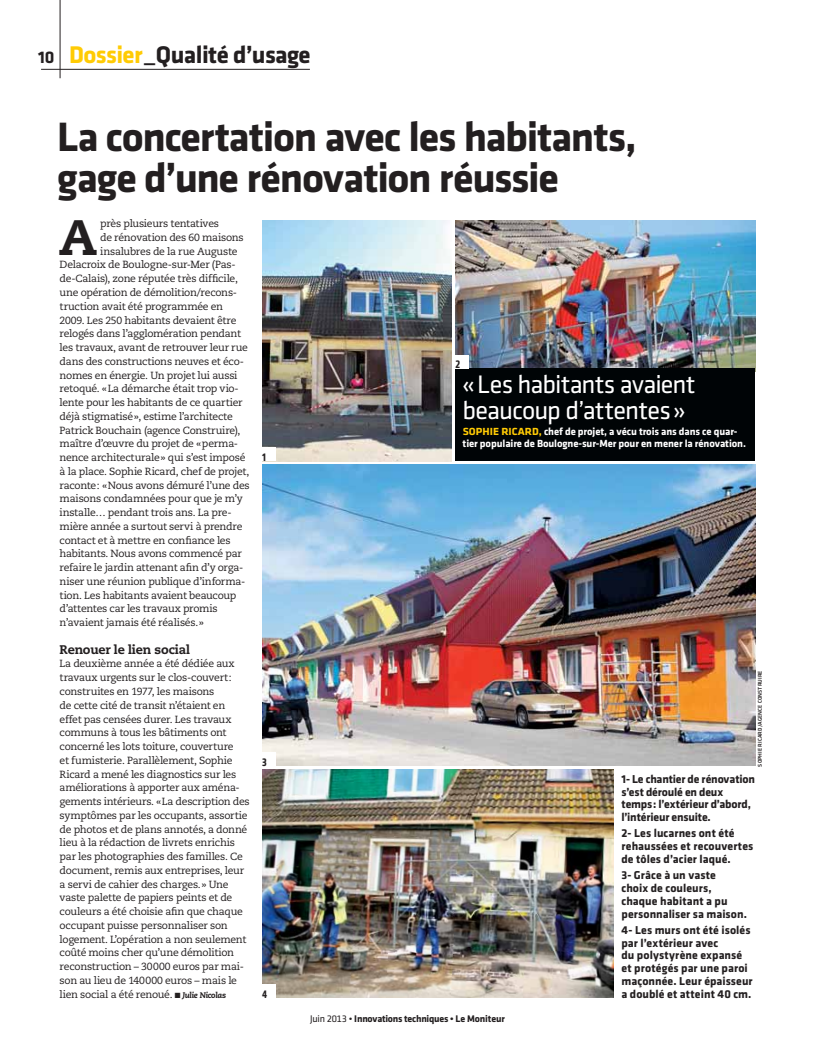
<style>
.page{position:relative;width:815px;height:1053px;background:#fff}
.page>*{position:absolute;margin:0;border:0;box-sizing:border-box;transform-origin:0 0}
.t1{font:800 49.62px "Caecilia LT Std";color:#231f20}
.t2{font:700 42.5px/41.2px "Klavika";letter-spacing:-.03em;color:#231f20}
.t3{font:26.25px/26.2px "Klavika Regular TF";letter-spacing:-.03em;color:#fff}
.t4{font:700 25px "Klavika";letter-spacing:-.025em;color:#231f20}
.t5{font:800 12.5px "Caecilia LT Std";letter-spacing:-.015em;color:#231f20}
.t6{font:700 11.88px/12.8px "Klavika";color:#231f20}
.t7{font:700 condensed 11.25px "Klavika";color:#231f20}
.t8{font:700 10.75px/11.9px "Klavika";letter-spacing:-.01em;color:#fff}
.t9{font:10.38px/13.8px "Caecilia LT Std";letter-spacing:-.025em;color:#231f20}
.t10{font:700 10px "Klavika";letter-spacing:-.025em;color:#231f20}
.t11{font:5.62px "Klavika Medium TF";letter-spacing:.015em;color:#231f20}
.s1{font-size:17.5px}
.s2{color:#ffcb04}
.s3{font-weight:800;font-style:italic;font-size:8.12px}
.s4{font-family:"Klavika Regular TF";font-weight:400}
</style>
<div class="page">
<hr style="left:60px;top:0;width:1px;height:78px;background:#231f20">
<hr style="left:41px;top:69px;width:269px;height:1px;background:#231f20">
<img style="left:262px;top:220px;width:190px;height:241px">
<img style="left:262px;top:769px;width:351px;height:228px">
<img style="left:262px;top:465px;width:493px;height:300px">
<img style="left:456px;top:220px;width:299px;height:148px">
<div style="left:456px;top:368px;width:299px;height:93px;background:#000406"></div>
<div style="left:262px;top:983px;width:14px;height:14px;background:#fff"></div>
<div style="left:262px;top:752px;width:14px;height:13px;background:#fff"></div>
<div style="left:456px;top:355px;width:13px;height:13px;background:#fff"></div>
<div style="left:262px;top:447px;width:14px;height:14px;background:#fff"></div>
<h3 class="t4" style="left:38px;top:45px;width:274px"><span class="s1">10</span> <span class="s2">Dossier</span>_Qualité d’usage</h3>
<h2 class="t2" style="left:57px;top:120px;width:581px">La concertation avec les habitants, gage d’une rénovation réussie</h2>
<h1 class="t1" style="left:59px;top:213px;width:40px">A</h1>
<p class="t9" style="left:100px;top:217px;width:120px">près plusieurs tentatives</p>
<p class="t9" style="left:100px;top:231px;width:145px">de rénovation des 60 maisons</p>
<p class="t9" style="left:100px;top:245px;width:139px">insalubres de la rue Auguste</p>
<p class="t9" style="left:60px;top:258px;width:177px">Delacroix de Boulogne-sur-Mer (Pas-</p>
<p class="t9" style="left:60px;top:272px;width:180px">de-Calais), zone réputée très difficile,</p>
<p class="t9" style="left:60px;top:286px;width:179px">une opération de démolition/recons-</p>
<p class="t9" style="left:60px;top:300px;width:165px">truction avait été programmée en</p>
<p class="t9" style="left:60px;top:313px;width:178px">2009. Les 250 habitants devaient être</p>
<p class="t9" style="left:60px;top:327px;width:183px">relogés dans l’agglomération pendant</p>
<p class="t9" style="left:60px;top:341px;width:190px">les travaux, avant de retrouver leur rue</p>
<p class="t9" style="left:60px;top:355px;width:186px">dans des constructions neuves et éco-</p>
<p class="t9" style="left:60px;top:368px;width:179px">nomes en énergie. Un projet lui aussi</p>
<p class="t9" style="left:60px;top:382px;width:181px">retoqué. « La démarche était trop vio-</p>
<p class="t9" style="left:60px;top:396px;width:184px">lente pour les habitants de ce quartier</p>
<p class="t9" style="left:60px;top:410px;width:175px">déjà stigmatisé », estime l’architecte</p>
<p class="t9" style="left:60px;top:423px;width:182px">Patrick Bouchain (agence Construire),</p>
<p class="t9" style="left:60px;top:437px;width:180px">maître d’œuvre du projet de « perma-</p>
<p class="t9" style="left:60px;top:451px;width:187px">nence architecturale » qui s’est imposé</p>
<p class="t9" style="left:60px;top:465px;width:191px">à la place. Sophie Ricard, chef de projet,</p>
<p class="t9" style="left:60px;top:478px;width:192px">raconte : « Nous avons démuré l’une des</p>
<p class="t9" style="left:60px;top:492px;width:185px">maisons condamnées pour que je m’y</p>
<p class="t9" style="left:60px;top:506px;width:174px">installe… pendant trois ans. La pre-</p>
<p class="t9" style="left:60px;top:520px;width:184px">mière année a surtout servi à prendre</p>
<p class="t9" style="left:60px;top:533px;width:173px">contact et à mettre en confiance les</p>
<p class="t9" style="left:60px;top:547px;width:184px">habitants. Nous avons commencé par</p>
<p class="t9" style="left:60px;top:561px;width:185px">refaire le jardin attenant afin d’y orga-</p>
<p class="t9" style="left:60px;top:575px;width:187px">niser une réunion publique d’informa-</p>
<p class="t9" style="left:60px;top:588px;width:178px">tion. Les habitants avaient beaucoup</p>
<p class="t9" style="left:60px;top:602px;width:160px">d’attentes car les travaux promis</p>
<p class="t9" style="left:60px;top:616px;width:146px">n’avaient jamais été réalisés. »</p>
<p class="t5" style="left:60px;top:643px;width:132px">Renouer le lien social</p>
<p class="t9" style="left:60px;top:657px;width:192px">La deuxième année a été dédiée aux travaux urgents sur le clos-couvert : construites en 1977, les maisons<br>de cette cité de transit n’étaient en effet pas censées durer. Les travaux communs à tous les bâtiments ont concerné les lots toiture, couverture<br>et fumisterie. Parallèlement, Sophie Ricard a mené les diagnostics sur les améliorations à apporter aux aména&shy;gements intérieurs. « La description des symptômes par les occupants, assortie de photos et de plans annotés, a donné lieu à la rédaction de livrets enrichis par les photographies des familles. Ce document, remis aux entreprises, leur a servi de cahier des charges. » Une vaste palette de papiers peints et de couleurs a été choisie afin que chaque occupant puisse personnaliser son logement. L’opération a non seulement coûté moins cher qu’une démolition reconstruction – 30 000 euros par mai&shy;son au lieu de 140 000 euros – mais le lien social a été renoué. ■ <span class="s3">Julie Nicolas</span></p>
<p class="t7" style="left:456px;top:358px;width:6px">2</p>
<h3 class="t3" style="left:463px;top:371px;width:234px">« Les habitants avaient beaucoup d’attentes »</h3>
<p class="t8" style="left:463px;top:426px;width:285px"><span class="s2">SOPHIE RICARD,</span> chef de projet, a vécu trois ans dans ce quar&shy;tier populaire de Boulogne-sur-Mer pour en mener la rénovation.</p>
<p class="t7" style="left:262px;top:450px;width:5px">1</p>
<p class="t11" style="left:756px;top:766px;width:97px;rotate:-90deg">SOPHIE RICARD/AGENCE CONSTRUIRE</p>
<p class="t7" style="left:262px;top:755px;width:6px">3</p>
<p class="t6" style="left:621px;top:773px;width:135px">1- Le chantier de rénovation s’est déroulé en deux temps : l’extérieur d’abord, l’intérieur ensuite.</p>
<p class="t6" style="left:621px;top:828px;width:133px">2- Les lucarnes ont été rehaussées et recouvertes de tôles d’acier laqué.</p>
<p class="t6" style="left:621px;top:869px;width:127px">3- Grâce à un vaste<br>choix de couleurs, chaque habitant a pu personnaliser sa maison.</p>
<p class="t6" style="left:621px;top:924px;width:133px">4- Les murs ont été isolés par l’extérieur avec<br>du polystyrène expansé et protégés par une paroi maçonnée. Leur épaisseur a doublé et atteint 40 cm.</p>
<p class="t7" style="left:262px;top:987px;width:6px">4</p>
<p class="t10" style="left:310px;top:1015px;width:196px"><span class="s4">Juin 2013 •</span> Innovations techniques • Le Moniteur</p>
</div>
